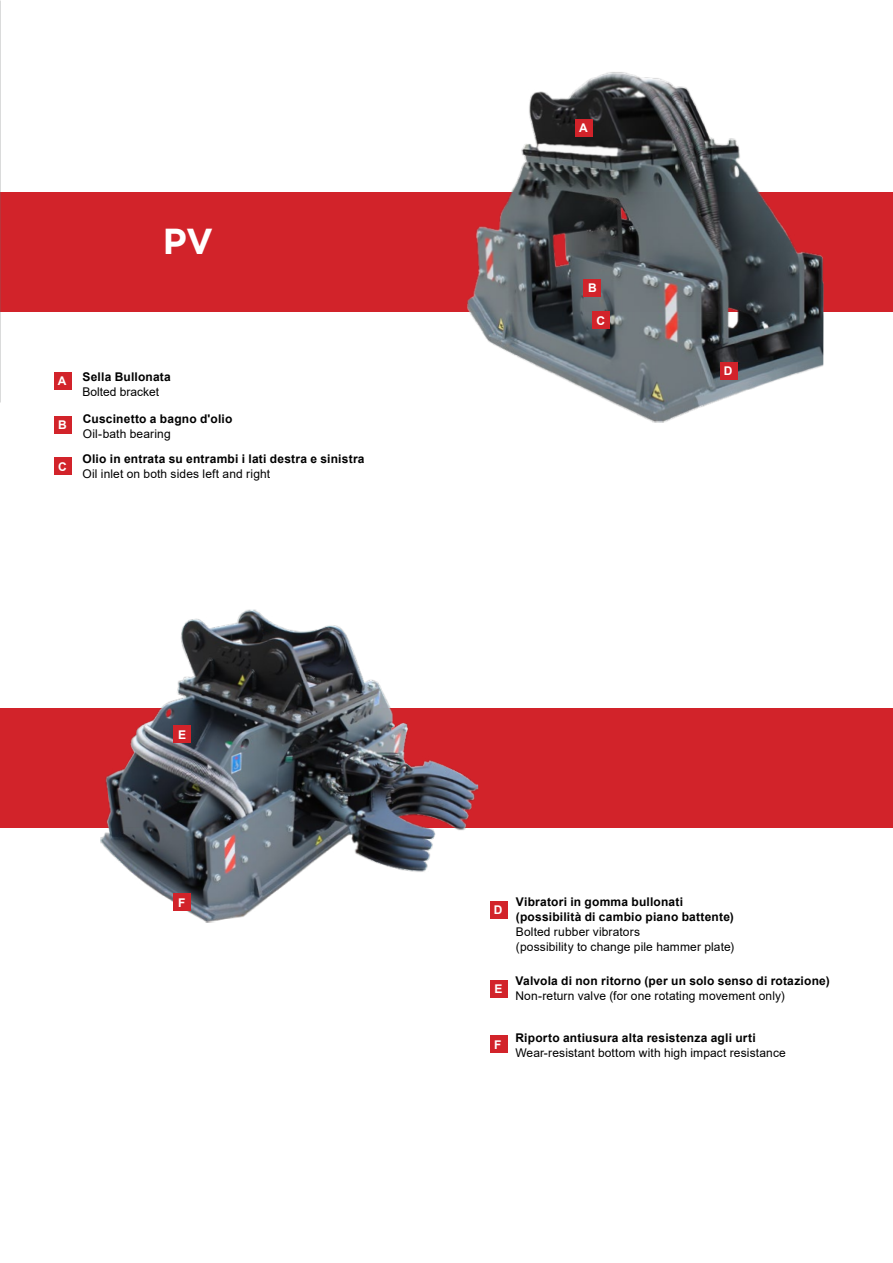
<style>
.page{position:relative;width:893px;height:1263px;background:#fff}
.page>*{position:absolute;margin:0;border:0;box-sizing:border-box;transform-origin:0 0}
.t1{font:700 36px "Gotham";color:#fff}
.t2{font:700 12px/15px "Arial";letter-spacing:.015em;color:#000}
.t3{font:12px/15px "Arial";letter-spacing:.01em;color:#000}
.t4{font:700 12px "Arial";color:#fff}
</style>
<div class="page">
<div style="left:54px;top:417px;width:17px;height:17px;background:#d2232a"></div>
<div style="left:54px;top:372px;width:17px;height:17px;background:#d2232a"></div>
<div style="left:54px;top:458px;width:17px;height:17px;background:#d2232a"></div>
<div style="left:490px;top:980px;width:17px;height:17px;background:#d2232a"></div>
<div style="left:490px;top:901px;width:17px;height:17px;background:#d2232a"></div>
<div style="left:490px;top:1036px;width:17px;height:17px;background:#d2232a"></div>
<div style="left:0;top:193px;width:893px;height:119px;background:#d2232a"></div>
<div style="left:0;top:708px;width:893px;height:119px;background:#d2232a"></div>
<img style="left:467px;top:72px;width:357px;height:351px">
<img style="left:96px;top:609px;width:386px;height:314px">
<div style="left:575px;top:119px;width:17px;height:17px;background:#d2232a"></div>
<div style="left:584px;top:280px;width:17px;height:17px;background:#d2232a"></div>
<div style="left:592px;top:312px;width:17px;height:17px;background:#d2232a"></div>
<div style="left:720px;top:362px;width:17px;height:17px;background:#d2232a"></div>
<div style="left:174px;top:726px;width:17px;height:17px;background:#d2232a"></div>
<div style="left:174px;top:894px;width:17px;height:17px;background:#d2232a"></div>
<h1 class="t1" style="left:163px;top:220px;width:52px">PV</h1>
<p class="t4" style="left:58px;top:372px;width:10px">A</p>
<p class="t2" style="left:83px;top:369px;width:90px">Sella Bullonata</p>
<p class="t3" style="left:83px;top:384px;width:78px">Bolted bracket</p>
<p class="t4" style="left:58px;top:417px;width:10px">B</p>
<p class="t2" style="left:83px;top:412px;width:151px">Cuscinetto a bagno d'olio</p>
<p class="t3" style="left:83px;top:427px;width:89px">Oil-bath bearing</p>
<p class="t4" style="left:58px;top:458px;width:10px">C</p>
<p class="t2" style="left:83px;top:452px;width:284px">Olio in entrata su entrambi i lati destra e sinistra</p>
<p class="t3" style="left:83px;top:466px;width:189px">Oil inlet on both sides left and right</p>
<p class="t4" style="left:178px;top:726px;width:10px">E</p>
<p class="t4" style="left:178px;top:894px;width:9px">F</p>
<p class="t4" style="left:579px;top:119px;width:10px">A</p>
<p class="t4" style="left:588px;top:280px;width:10px">B</p>
<p class="t4" style="left:597px;top:312px;width:10px">C</p>
<p class="t4" style="left:724px;top:363px;width:10px">D</p>
<p class="t4" style="left:494px;top:901px;width:10px">D</p>
<p class="t4" style="left:495px;top:980px;width:10px">E</p>
<p class="t4" style="left:494px;top:1036px;width:9px">F</p>
<p class="t2" style="left:516px;top:894px;width:219px">Vibratori in gomma bullonati (possibilità di cambio piano battente)</p>
<p class="t3" style="left:516px;top:924px;width:220px">Bolted rubber vibrators<br>(possibility to change pile hammer plate)</p>
<p class="t2" style="left:515px;top:974px;width:316px">Valvola di non ritorno (per un solo senso di rotazione)</p>
<p class="t3" style="left:515px;top:989px;width:271px">Non-return valve (for one rotating movement only)</p>
<p class="t2" style="left:515px;top:1030px;width:242px">Riporto antiusura alta resistenza agli urti</p>
<p class="t3" style="left:515px;top:1045px;width:272px">Wear-resistant bottom with high impact resistance</p>
</div>
